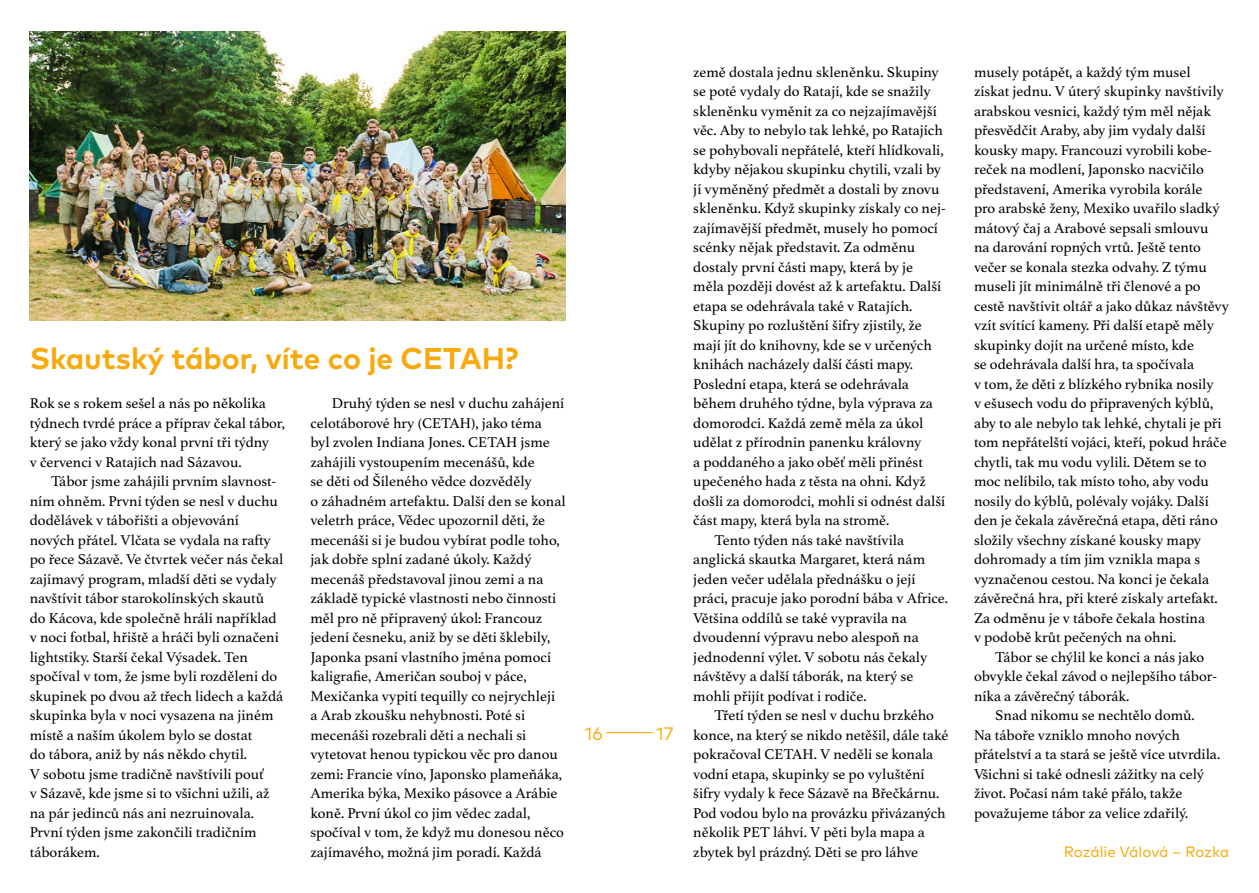
<style>
.page{position:relative;width:1259px;height:893px;background:#fff}
.page>*{position:absolute;margin:0;border:0;box-sizing:border-box;transform-origin:0 0}
.t1{font:700 30px "Mark Pro";color:#f7aa0f}
.t2{font:18px "Mark Pro";color:#f7aa0f}
.t3{font:15px/19.5px "Athelas";color:#000}
.t4{font:15px "Mark Pro";letter-spacing:-.005em;color:#f7aa0f}
</style>
<div class="page">
<hr style="left:606px;top:732px;width:46px;height:1px;background:#f7aa0f">
<img style="left:30px;top:32px;width:536px;height:288px">
<h1 class="t1" style="left:30px;top:336px;width:490px">Skautský tábor, víte co je CETAH?</h1>
<p class="t3" style="left:30px;top:394px;width:257px">Rok se s rokem sešel a nás po několika týdnech tvrdé práce a příprav čekal tábor, který se jako vždy konal první tři týdny<br>v červenci v Ratajích nad Sázavou.</p>
<p class="t3" style="left:30px;top:472px;width:255px;text-indent:21px">Tábor jsme zahájili prvním slavnost&shy;ním ohněm. První týden se nesl v duchu dodělávek v tábořišti a objevování nových přátel. Vlčata se vydala na rafty po řece Sázavě. Ve čtvrtek večer nás čekal zajímavý program, mladší děti se vydaly navštívit tábor starokolínských skautů do Kácova, kde společně hráli například v noci fotbal, hřiště a hráči byli označeni lightstiky. Starší čekal Výsadek. Ten spočíval v tom, že jsme byli rozděleni do skupinek po dvou až třech lidech a každá skupinka byla v noci vysazena na jiném místě a naším úkolem bylo se dostat<br>do tábora, aniž by nás někdo chytil.<br>V sobotu jsme tradičně navštívili pouť<br>v Sázavě, kde jsme si to všichni užili, až na pár jedinců nás ani nezruinovala.<br>První týden jsme zakončili tradičním táborákem.</p>
<p class="t3" style="left:310px;top:394px;width:257px;text-indent:21px">Druhý týden se nesl v duchu zahájení celotáborové hry (CETAH), jako téma<br>byl zvolen Indiana Jones. CETAH jsme zahájili vystoupením mecenášů, kde<br>se děti od Šíleného vědce dozvěděly<br>o záhadném artefaktu. Další den se konal veletrh práce, Vědec upozornil děti, že mecenáši si je budou vybírat podle toho, jak dobře splní zadané úkoly. Každý mecenáš představoval jinou zemi a na základě typické vlastnosti nebo činnosti měl pro ně připravený úkol: Francouz jedení česneku, aniž by se děti šklebily, Japonka psaní vlastního jména pomocí kaligrafie, Američan souboj v páce, Mexičanka vypití tequilly co nejrychleji a Arab zkoušku nehybnosti. Poté si mecenáši rozebrali děti a nechali si vytetovat henou typickou věc pro danou zemi: Francie víno, Japonsko plameňáka, Amerika býka, Mexiko pásovce a Arábie koně. První úkol co jim vědec zadal, spočíval v tom, že když mu donesou něco zajímavého, možná jim poradí. Každá</p>
<p class="t2" style="left:585px;top:720px;width:19px">16</p>
<p class="t2" style="left:656px;top:720px;width:19px">17</p>
<p class="t3" style="left:693px;top:62px;width:247px">země dostala jednu skleněnku. Skupiny</p>
<p class="t3" style="left:693px;top:82px;width:239px">se poté vydaly do Ratají, kde se snažily</p>
<p class="t3" style="left:693px;top:101px;width:245px">skleněnku vyměnit za co nejzajímavější</p>
<p class="t3" style="left:693px;top:121px;width:251px">věc. Aby to nebylo tak lehké, po Ratajích</p>
<p class="t3" style="left:693px;top:140px;width:252px">se pohybovali nepřátelé, kteří hlídkovali,</p>
<p class="t3" style="left:693px;top:160px;width:249px">kdyby nějakou skupinku chytili, vzali by</p>
<p class="t3" style="left:693px;top:179px;width:248px">jí vyměněný předmět a dostali by znovu</p>
<p class="t3" style="left:693px;top:199px;width:254px">skleněnku. Když skupinky získaly co nej-</p>
<p class="t3" style="left:693px;top:218px;width:246px">zajímavější předmět, musely ho pomocí</p>
<p class="t3" style="left:693px;top:238px;width:223px">scénky nějak představit. Za odměnu</p>
<p class="t3" style="left:693px;top:257px;width:221px">dostaly první části mapy, která by je</p>
<p class="t3" style="left:693px;top:277px;width:250px">měla později dovést až k artefaktu. Další</p>
<p class="t3" style="left:693px;top:296px;width:221px">etapa se odehrávala také v Ratajích.</p>
<p class="t3" style="left:693px;top:316px;width:230px">Skupiny po rozluštění šifry zjistily, že</p>
<p class="t3" style="left:693px;top:335px;width:240px">mají jít do knihovny, kde se v určených</p>
<p class="t3" style="left:693px;top:355px;width:221px">knihách nacházely další části mapy.</p>
<p class="t3" style="left:693px;top:374px;width:217px">Poslední etapa, která se odehrávala</p>
<p class="t3" style="left:693px;top:394px;width:241px">během druhého týdne, byla výprava za</p>
<p class="t3" style="left:693px;top:413px;width:232px">domorodci. Každá země měla za úkol</p>
<p class="t3" style="left:693px;top:433px;width:229px">udělat z přírodnin panenku královny</p>
<p class="t3" style="left:693px;top:452px;width:231px">a poddaného a jako oběť měli přinést</p>
<p class="t3" style="left:693px;top:472px;width:234px">upečeného hada z těsta na ohni. Když</p>
<p class="t3" style="left:693px;top:491px;width:253px">došli za domorodci, mohli si odnést další</p>
<p class="t3" style="left:693px;top:511px;width:198px">část mapy, která byla na stromě.</p>
<p class="t3" style="left:714px;top:530px;width:191px">Tento týden nás také navštívila</p>
<p class="t3" style="left:693px;top:550px;width:233px">anglická skautka Margaret, která nám</p>
<p class="t3" style="left:693px;top:569px;width:224px">jeden večer udělala přednášku o její</p>
<p class="t3" style="left:693px;top:589px;width:256px">práci, pracuje jako porodní bába v Africe.</p>
<p class="t3" style="left:693px;top:608px;width:215px">Většina oddílů se také vypravila na</p>
<p class="t3" style="left:693px;top:628px;width:227px">dvoudenní výpravu nebo alespoň na</p>
<p class="t3" style="left:693px;top:647px;width:236px">jednodenní výlet. V sobotu nás čekaly</p>
<p class="t3" style="left:693px;top:667px;width:221px">návštěvy a další táborák, na který se</p>
<p class="t3" style="left:693px;top:686px;width:175px">mohli přijít podívat i rodiče.</p>
<p class="t3" style="left:714px;top:706px;width:221px">Třetí týden se nesl v duchu brzkého</p>
<p class="t3" style="left:693px;top:725px;width:257px">konce, na který se nikdo netěšil, dále také</p>
<p class="t3" style="left:693px;top:745px;width:242px">pokračoval CETAH. V neděli se konala</p>
<p class="t3" style="left:693px;top:764px;width:233px">vodní etapa, skupinky se po vyluštění</p>
<p class="t3" style="left:693px;top:784px;width:247px">šifry vydaly k řece Sázavě na Břečkárnu.</p>
<p class="t3" style="left:693px;top:803px;width:254px">Pod vodou bylo na provázku přivázaných</p>
<p class="t3" style="left:693px;top:823px;width:233px">několik PET láhví. V pěti byla mapa a</p>
<p class="t3" style="left:693px;top:842px;width:226px">zbytek byl prázdný. Děti se pro láhve</p>
<p class="t3" style="left:974px;top:62px;width:218px">musely potápět, a každý tým musel</p>
<p class="t3" style="left:974px;top:82px;width:251px">získat jednu. V úterý skupinky navštívily</p>
<p class="t3" style="left:974px;top:101px;width:238px">arabskou vesnici, každý tým měl nějak</p>
<p class="t3" style="left:974px;top:121px;width:233px">přesvědčit Araby, aby jim vydaly další</p>
<p class="t3" style="left:974px;top:140px;width:239px">kousky mapy. Francouzi vyrobili kobe-</p>
<p class="t3" style="left:974px;top:160px;width:231px">reček na modlení, Japonsko nacvičilo</p>
<p class="t3" style="left:974px;top:179px;width:230px">představení, Amerika vyrobila korále</p>
<p class="t3" style="left:974px;top:199px;width:247px">pro arabské ženy, Mexiko uvařilo sladký</p>
<p class="t3" style="left:974px;top:218px;width:236px">mátový čaj a Arabové sepsali smlouvu</p>
<p class="t3" style="left:974px;top:238px;width:228px">na darování ropných vrtů. Ještě tento</p>
<p class="t3" style="left:974px;top:257px;width:234px">večer se konala stezka odvahy. Z týmu</p>
<p class="t3" style="left:974px;top:277px;width:228px">museli jít minimálně tři členové a po</p>
<p class="t3" style="left:974px;top:296px;width:256px">cestě navštívit oltář a jako důkaz návštěvy</p>
<p class="t3" style="left:974px;top:316px;width:241px">vzít svítící kameny. Při další etapě měly</p>
<p class="t3" style="left:974px;top:335px;width:221px">skupinky dojít na určené místo, kde</p>
<p class="t3" style="left:974px;top:355px;width:222px">se odehrávala další hra, ta spočívala</p>
<p class="t3" style="left:974px;top:374px;width:241px">v tom, že děti z blízkého rybníka nosily</p>
<p class="t3" style="left:974px;top:394px;width:241px">v ešusech vodu do připravených kýblů,</p>
<p class="t3" style="left:974px;top:413px;width:249px">aby to ale nebylo tak lehké, chytali je při</p>
<p class="t3" style="left:974px;top:433px;width:254px">tom nepřátelští vojáci, kteří, pokud hráče</p>
<p class="t3" style="left:974px;top:452px;width:234px">chytli, tak mu vodu vylili. Dětem se to</p>
<p class="t3" style="left:974px;top:472px;width:236px">moc nelíbilo, tak místo toho, aby vodu</p>
<p class="t3" style="left:974px;top:491px;width:236px">nosily do kýblů, polévaly vojáky. Další</p>
<p class="t3" style="left:974px;top:511px;width:245px">den je čekala závěrečná etapa, děti ráno</p>
<p class="t3" style="left:974px;top:530px;width:229px">složily všechny získané kousky mapy</p>
<p class="t3" style="left:974px;top:550px;width:228px">dohromady a tím jim vznikla mapa s</p>
<p class="t3" style="left:974px;top:569px;width:237px">vyznačenou cestou. Na konci je čekala</p>
<p class="t3" style="left:974px;top:589px;width:245px">závěrečná hra, při které získaly artefakt.</p>
<p class="t3" style="left:974px;top:608px;width:232px">Za odměnu je v táboře čekala hostina</p>
<p class="t3" style="left:974px;top:628px;width:204px">v podobě krůt pečených na ohni.</p>
<p class="t3" style="left:995px;top:647px;width:210px">Tábor se chýlil ke konci a nás jako</p>
<p class="t3" style="left:974px;top:667px;width:245px">obvykle čekal závod o nejlepšího tábor-</p>
<p class="t3" style="left:974px;top:686px;width:157px">níka a závěrečný táborák.</p>
<p class="t3" style="left:995px;top:706px;width:201px">Snad nikomu se nechtělo domů.</p>
<p class="t3" style="left:974px;top:725px;width:207px">Na táboře vzniklo mnoho nových</p>
<p class="t3" style="left:974px;top:745px;width:248px">přátelství a ta stará se ještě více utvrdila.</p>
<p class="t3" style="left:974px;top:764px;width:232px">Všichni si také odnesli zážitky na celý</p>
<p class="t3" style="left:974px;top:784px;width:210px">život. Počasí nám také přálo, takže</p>
<p class="t3" style="left:974px;top:803px;width:216px">považujeme tábor za velice zdařilý.</p>
<p class="t4" style="left:1064px;top:840px;width:167px">Rozálie Válová – Rozka</p>
</div>
